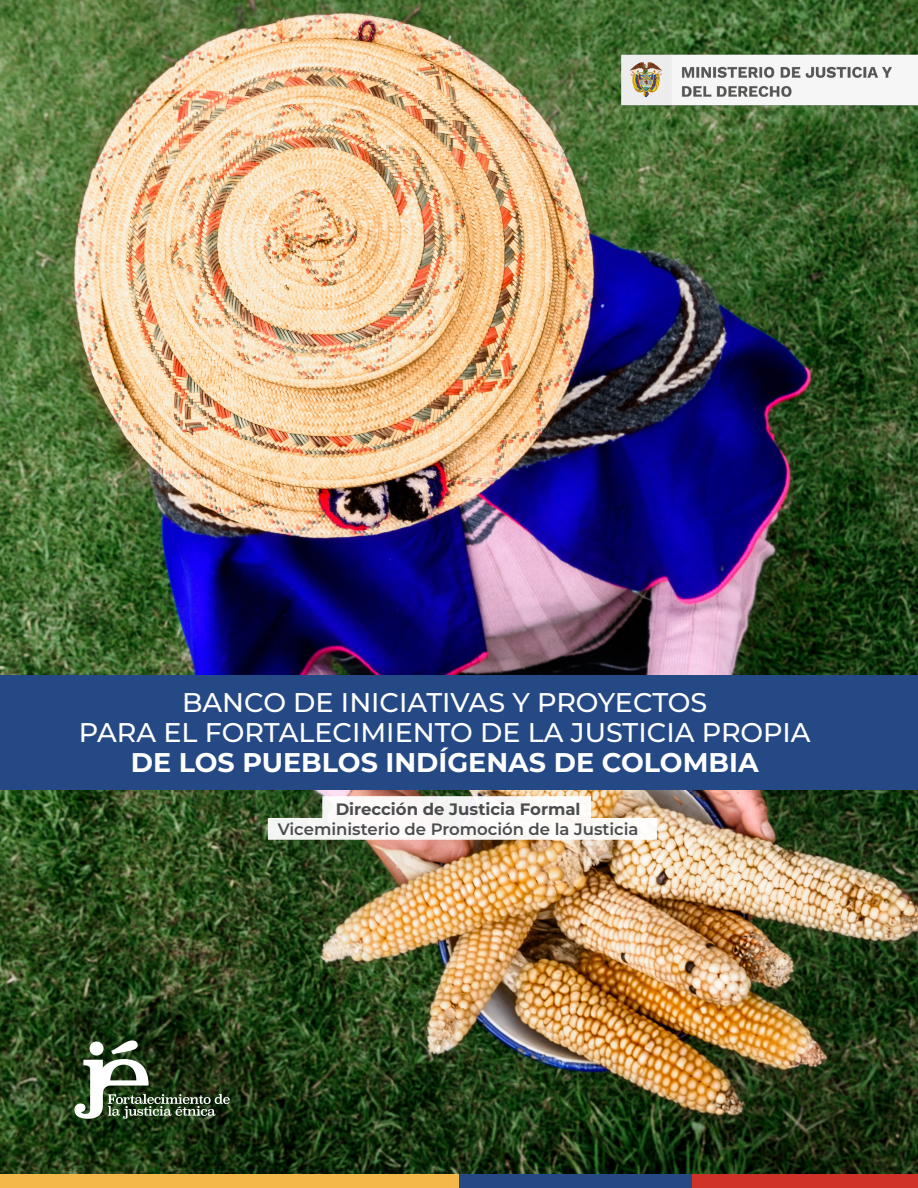
<style>
.page{position:relative;width:918px;height:1188px;background:#fff}
.page>*{position:absolute;margin:0;border:0;box-sizing:border-box;transform-origin:0 0}
.t1{font:500 27px "Montserrat";color:#fff}
.t2{font:700 27px "Montserrat";color:#fff}
.t3{font:600 16.5px "Montserrat";color:#4b4c4d}
.t4{font:700 16.5px "Montserrat";color:#4b4c4d}
</style>
<div class="page">
<img style="left:0;top:0;width:918px;height:1175px">
<div style="left:0;top:675px;width:918px;height:115px;background:#254985"></div>
<svg style="left:268px;top:796px;width:389px;height:44px"></svg>
<svg style="left:74px;top:1040px;width:156px;height:79px"></svg>
<img style="left:617px;top:49px;width:301px;height:59px">
<div style="left:0;top:1175px;width:459px;height:13px;background:#f4b84a"></div>
<div style="left:459px;top:1175px;width:233px;height:13px;background:#254985"></div>
<div style="left:692px;top:1175px;width:226px;height:13px;background:#d03227"></div>
<p class="t1" style="left:182px;top:685px;width:527px">BANCO DE INICIATIVAS Y PROYECTOS</p>
<p class="t1" style="left:79px;top:715px;width:733px">PARA EL FORTALECIMIENTO DE LA JUSTICIA PROPIA</p>
<p class="t2" style="left:131px;top:745px;width:629px">DE LOS PUEBLOS INDÍGENAS DE COLOMBIA</p>
<p class="t4" style="left:336px;top:798px;width:246px">Dirección de Justicia Formal</p>
<p class="t3" style="left:278px;top:818px;width:362px">Viceministerio de Promoción de la Justicia</p>
</div>
